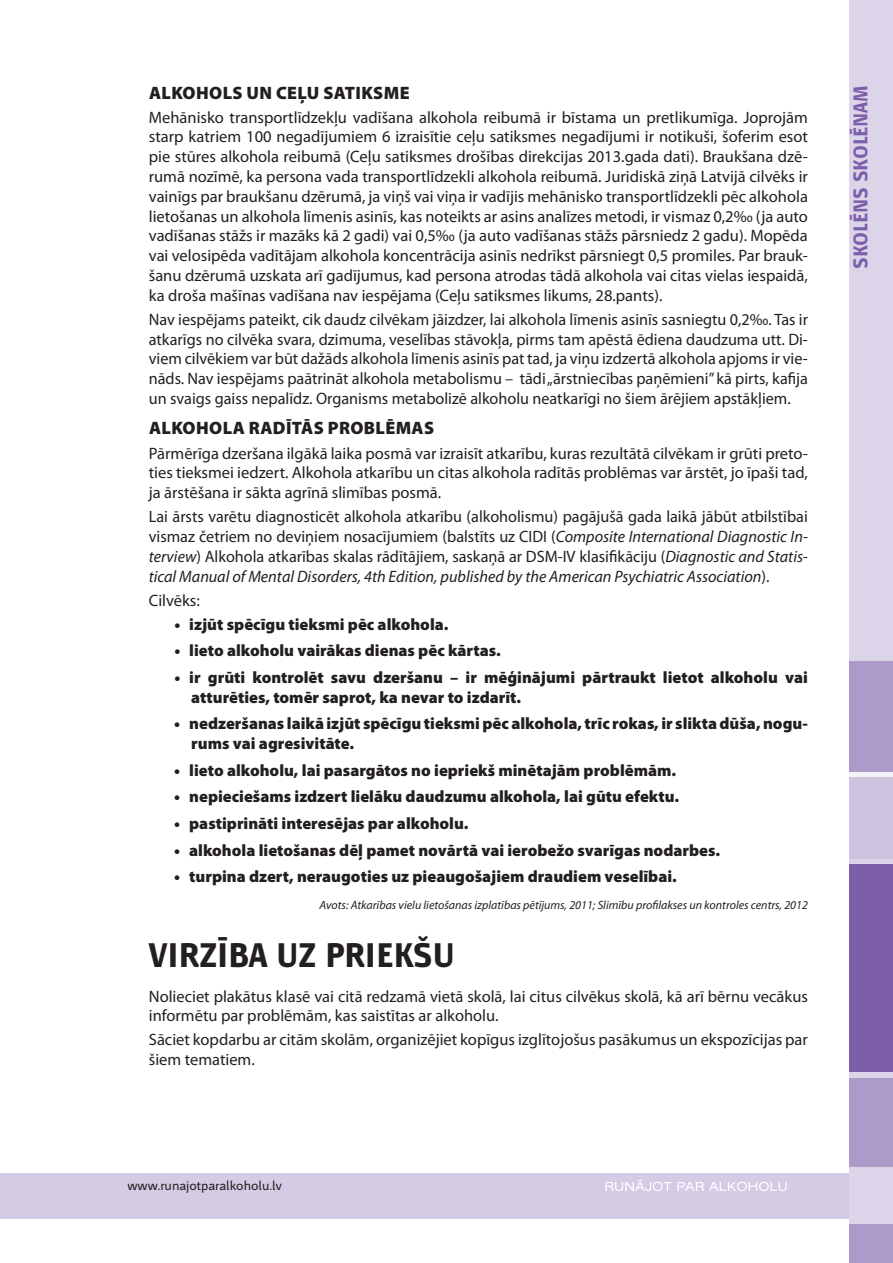
<style>
.page{position:relative;width:893px;height:1263px;background:#fff}
.page>*{position:absolute;margin:0;border:0;box-sizing:border-box;transform-origin:0 0}
.t1{font:700 36px "Mr Jones LV";color:#231f20}
.t2{font:700 21px "Mr Jones LV";color:#7d5fa9}
.t3{font:900 18px "Myriad Pro";letter-spacing:.02em;color:#231f20}
.t4{font:16.5px/19.8px "Myriad Pro";color:#231f20;text-align:justify}
.t5{font:900 16.5px/19.8px "Myriad Pro";color:#231f20}
.t6{font:13.5px "Mr Jones LV";color:#231f20}
.t7{font:italic 12px "Myriad Pro";color:#231f20}
.s1{font-style:italic}
</style>
<div class="page">
<div style="left:0;top:1173px;width:893px;height:45px;background:#d4cce5"></div>
<div style="left:849px;top:0;width:44px;height:1263px;background:#dcd5ea"></div>
<div style="left:849px;top:740px;width:44px;height:63px;background:#f3f2f8"></div>
<div style="left:849px;top:864px;width:44px;height:208px;background:#7d5fa9"></div>
<div style="left:849px;top:777px;width:44px;height:82px;background:#cec4e0"></div>
<div style="left:849px;top:661px;width:44px;height:111px;background:#ad9ac9"></div>
<div style="left:849px;top:1078px;width:44px;height:89px;background:#ad9ac9"></div>
<div style="left:849px;top:1224px;width:44px;height:39px;background:#ad9ac9"></div>
<svg style="left:605px;top:1180px;width:66px;height:11px"></svg>
<svg style="left:677px;top:1182px;width:110px;height:9px"></svg>
<p class="t3" style="left:149px;top:82px;width:262px">Alkohols un ceļu satiksme</p>
<p class="t4" style="left:149px;top:107px;width:661px">Mehānisko transportlīdzekļu vadīšana alkohola reibumā ir bīstama un pretlikumīga. Joprojām starp katriem 100 negadījumiem 6 izraisītie ceļu satiksmes negadījumi ir notikuši, šoferim esot pie stūres alkohola reibumā (Ceļu satiksmes drošības direkcijas 2013.gada dati). Braukšana dzē&shy;rumā nozīmē, ka persona vada transportlīdzekli alkohola reibumā. Juridiskā ziņā Latvijā cilvēks ir vainīgs par braukšanu dzērumā, ja viņš vai viņa ir vadījis mehānisko transportlīdzekli pēc alkohola lietošanas un alkohola līmenis asinīs, kas noteikts ar asins analīzes metodi, ir vismaz 0,2‰ (ja auto vadīšanas stāžs ir mazāks kā 2 gadi) vai 0,5‰ (ja auto vadīšanas stāžs pārsniedz 2 gadu). Mopēda vai velosipēda vadītājam alkohola koncentrācija asinīs nedrīkst pārsniegt 0,5 promiles. Par brauk&shy;šanu dzērumā uzskata arī gadījumus, kad persona atrodas tādā alkohola vai citas vielas iespaidā, ka droša mašīnas vadīšana nav iespējama (Ceļu satiksmes likums, 28.pants).</p>
<p class="t4" style="left:149px;top:309px;width:661px">Nav iespējams pateikt, cik daudz cilvēkam jāizdzer, lai alkohola līmenis asinīs sasniegtu 0,2‰. Tas ir atkarīgs no cilvēka svara, dzimuma, veselības stāvokļa, pirms tam apēstā ēdiena daudzuma utt. Di&shy;viem cilvēkiem var būt dažāds alkohola līmenis asinīs pat tad, ja viņu izdzertā alkohola apjoms ir vie&shy;nāds. Nav iespējams paātrināt alkohola metabolismu – tādi „ārstniecības paņēmieni” kā pirts, kafija un svaigs gaiss nepalīdz. Organisms metabolizē alkoholu neatkarīgi no šiem ārējiem apstākļiem.</p>
<p class="t3" style="left:149px;top:418px;width:287px">Alkohola radītās problēmas</p>
<p class="t4" style="left:149px;top:443px;width:661px">Pārmērīga dzeršana ilgākā laika posmā var izraisīt atkarību, kuras rezultātā cilvēkam ir grūti preto&shy;ties tieksmei iedzert. Alkohola atkarību un citas alkohola radītās problēmas var ārstēt, jo īpaši tad, ja ārstēšana ir sākta agrīnā slimības posmā.</p>
<p class="t4" style="left:149px;top:506px;width:661px">Lai ārsts varētu diagnosticēt alkohola atkarību (alkoholismu) pagājušā gada laikā jābūt atbilstībai vismaz četriem no deviņiem nosacījumiem (balstīts uz CIDI (<span class="s1">Composite International Diagnostic In&shy;terview</span>) Alkohola atkarības skalas rādītājiem, saskaņā ar DSM-IV klasifikāciju (<span class="s1">Diagnostic and Statis&shy;tical Manual of Mental Disorders, 4th Edition, published by the American Psychiatric Association</span>).</p>
<p class="t4" style="left:149px;top:590px;width:53px">Cilvēks:</p>
<p class="t5" style="left:174px;top:614px;width:276px">• izjūt spēcīgu tieksmi pēc alkohola.</p>
<p class="t5" style="left:174px;top:641px;width:328px">• lieto alkoholu vairākas dienas pēc kārtas.</p>
<p class="t5" style="left:191px;top:668px;width:618px;text-indent:-17px">• ir grūti kontrolēt savu dzeršanu – ir mēģinājumi pārtraukt lietot alkoholu vai atturēties, tomēr saprot, ka nevar to izdarīt.</p>
<p class="t5" style="left:191px;top:714px;width:618px;text-indent:-17px">• nedzeršanas laikā izjūt spēcīgutieksmipēc alkohola,trīc rokas,ir sliktadūša,nogu&shy;rums vai agresivitāte.</p>
<p class="t5" style="left:174px;top:760px;width:503px">• lieto alkoholu, lai pasargātos no iepriekš minētajām problēmām.</p>
<p class="t5" style="left:174px;top:787px;width:506px">• nepieciešams izdzert lielāku daudzumu alkohola, lai gūtu efektu.</p>
<p class="t5" style="left:174px;top:814px;width:296px">• pastiprināti interesējas par alkoholu.</p>
<p class="t5" style="left:174px;top:840px;width:547px">• alkohola lietošanas dēļ pamet novārtā vai ierobežo svarīgas nodarbes.</p>
<p class="t5" style="left:174px;top:867px;width:504px">• turpina dzert, neraugoties uz pieaugošajiem draudiem veselībai.</p>
<p class="t7" style="left:320px;top:897px;width:490px">Avots: Atkarības vielu lietošanas izplatības pētījums, 2011; Slimību profilakses un kontroles centrs, 2012</p>
<h1 class="t1" style="left:149px;top:935px;width:307px">VIRZĪBA UZ PRIEKŠU</h1>
<p class="t4" style="left:149px;top:986px;width:661px">Nolieciet plakātus klasē vai citā redzamā vietā skolā, lai citus cilvēkus skolā, kā arī bērnu vecākus informētu par problēmām, kas saistītas ar alkoholu.</p>
<p class="t4" style="left:149px;top:1030px;width:660px">Sāciet kopdarbu ar citām skolām, organizējiet kopīgus izglītojošus pasākumus un ekspozīcijas par šiem tematiem.</p>
<p class="t2" style="left:849px;top:269px;width:185px;rotate:-90deg">SKOLĒNS SKOLĒNAM</p>
<p class="t6" style="left:128px;top:1178px;width:156px">www.runajotparalkoholu.lv</p>
</div>
